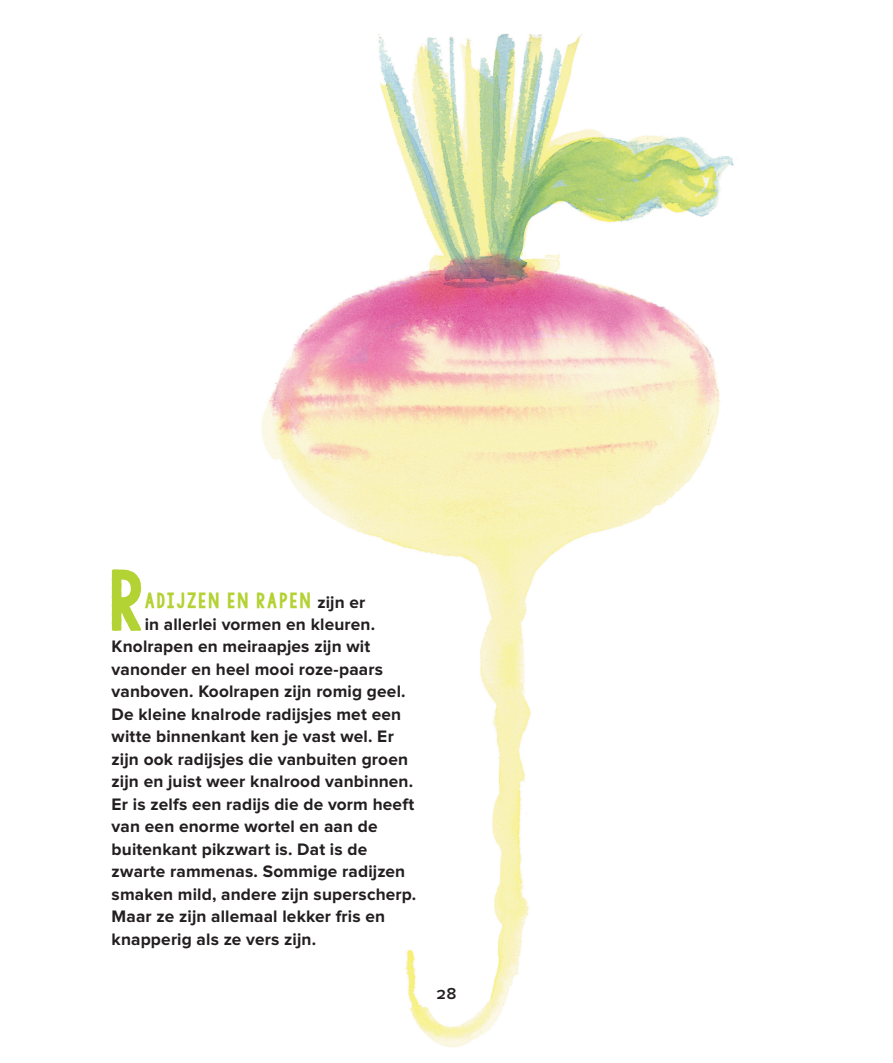
<style>
.page{position:relative;width:893px;height:1063px;background:#fff}
.page>*{position:absolute;margin:0;border:0;box-sizing:border-box;transform-origin:0 0}
.t1{font:93.9px "KG Tangled Up In You 2";color:#b3d234}
.t2{font:24px "KG Tangled Up In You 2";letter-spacing:.09em;color:#b3d234}
.t3{font:700 17.25px/22.5px "Proxima Nova";letter-spacing:.01em;color:#231f20}
.t4{font:600 16.5px "Proxima Nova";color:#231f20}
.s1{font-family:"Proxima Nova";font-weight:700;font-size:17.25px;color:#231f20}
</style>
<div class="page">
<img style="left:261px;top:33px;width:473px;height:1014px">
<h1 class="t1" style="left:109px;top:551px;width:35px">R</h1>
<h2 class="t2" style="left:145px;top:587px;width:222px">ADIJZEN EN RAPEN <span class="s1">zijn er</span></h2>
<p class="t3" style="left:112px;top:614px;width:306px;text-indent:33px">in allerlei vormen en kleuren.<br>Knolrapen en meiraapjes zijn wit vanonder en heel mooi roze-paars vanboven. Koolrapen zijn romig geel.<br>De kleine knalrode radijsjes met een witte binnenkant ken je vast wel. Er zijn ook radijsjes die vanbuiten groen zijn en juist weer knalrood vanbinnen.<br>Er is zelfs een radijs die de vorm heeft van een enorme wortel en aan de buitenkant pikzwart is. Dat is de zwarte rammenas. Sommige radijzen smaken mild, andere zijn superscherp.<br>Maar ze zijn allemaal lekker fris en knapperig als ze vers zijn.</p>
<p class="t4" style="left:436px;top:986px;width:22px">28</p>
</div>
